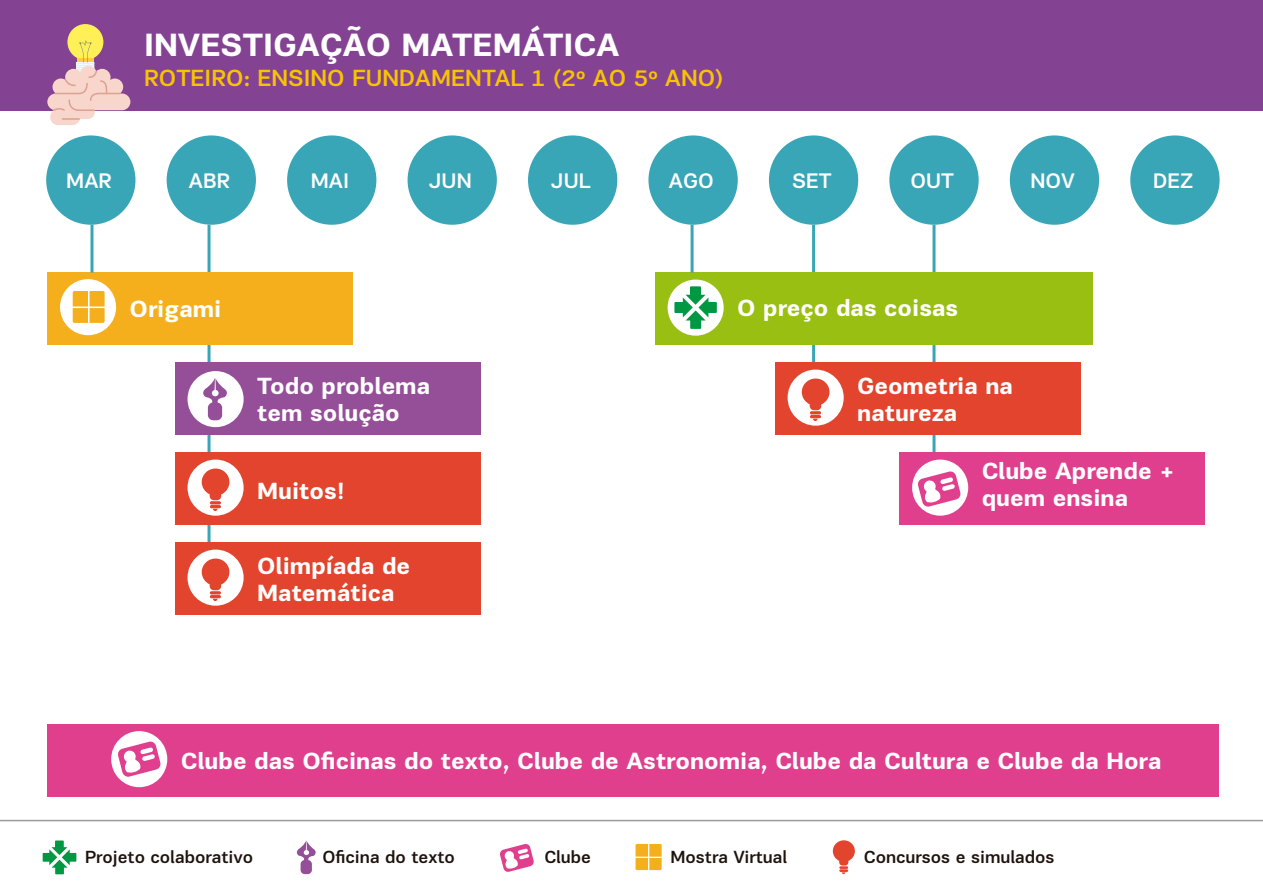
<style>
.page{position:relative;width:1263px;height:893px;background:#fff}
.page>*{position:absolute;margin:0;border:0;box-sizing:border-box;transform-origin:0 0}
.t1{font:700 33px "PF Encore Sans Pro";color:#fff}
.t2{font:700 24px/27px "PF Encore Sans Pro";color:#fff}
.t3{font:500 24px "PF Encore Sans Pro";color:#f9c304}
.t4{font:500 21.6px "PF Encore Sans Pro";color:#fff}
.t5{font:500 18px "PF Encore Sans Pro";color:#1e120d}
</style>
<div class="page">
<hr style="left:207px;top:225px;width:3px;height:333px;background:#39a6b8">
<hr style="left:932px;top:225px;width:3px;height:228px;background:#39a6b8">
<hr style="left:812px;top:225px;width:3px;height:138px;background:#39a6b8">
<svg style="left:175px;top:363px;width:305px;height:72px;background:#9e5ea1"></svg>
<svg style="left:47px;top:272px;width:306px;height:72px;background:#f5b42c"></svg>
<div style="left:0;top:0;width:1263px;height:110px;background:#844292"></div>
<div style="left:67px;top:24px;width:36px;height:36px;background:#fff058;border-radius:50%"></div>
<svg style="left:47px;top:40px;width:83px;height:85px"></svg>
<hr style="left:0;top:820px;width:1263px;height:1px;background:#9a9a9a">
<svg style="left:43px;top:840px;width:33px;height:34px"></svg>
<svg style="left:833px;top:840px;width:22px;height:34px"></svg>
<svg style="left:296px;top:840px;width:20px;height:34px"></svg>
<svg style="left:500px;top:844px;width:34px;height:28px"></svg>
<svg style="left:635px;top:844px;width:27px;height:26px"></svg>
<div style="left:47px;top:724px;width:1171px;height:72px;background:#e03f8e"></div>
<div style="left:111px;top:731px;width:56px;height:56px;background:#fff;border-radius:50%"></div>
<svg style="left:117px;top:741px;width:44px;height:36px"></svg>
<div style="left:46px;top:135px;width:89px;height:90px;background:#39a6b8;border-radius:50%"></div>
<div style="left:167px;top:135px;width:89px;height:90px;background:#39a6b8;border-radius:50%"></div>
<div style="left:287px;top:135px;width:89px;height:90px;background:#39a6b8;border-radius:50%"></div>
<div style="left:408px;top:135px;width:89px;height:90px;background:#39a6b8;border-radius:50%"></div>
<div style="left:528px;top:135px;width:89px;height:90px;background:#39a6b8;border-radius:50%"></div>
<div style="left:648px;top:135px;width:90px;height:90px;background:#39a6b8;border-radius:50%"></div>
<div style="left:769px;top:135px;width:89px;height:90px;background:#39a6b8;border-radius:50%"></div>
<div style="left:889px;top:135px;width:90px;height:90px;background:#39a6b8;border-radius:50%"></div>
<div style="left:1010px;top:135px;width:89px;height:90px;background:#39a6b8;border-radius:50%"></div>
<div style="left:1130px;top:135px;width:89px;height:90px;background:#39a6b8;border-radius:50%"></div>
<svg style="left:655px;top:272px;width:437px;height:72px;background:#99c11f"></svg>
<hr style="left:90px;top:225px;width:3px;height:48px;background:#39a6b8">
<svg style="left:899px;top:453px;width:306px;height:72px;background:#e24d96"></svg>
<hr style="left:690px;top:225px;width:3px;height:48px;background:#39a6b8">
<svg style="left:775px;top:363px;width:305px;height:72px;background:#e5523d"></svg>
<svg style="left:175px;top:453px;width:305px;height:72px;background:#e5523d"></svg>
<svg style="left:175px;top:543px;width:305px;height:72px;background:#e5523d"></svg>
<h1 class="t1" style="left:144px;top:24px;width:477px">INVESTIGAÇÃO MATEMÁTICA</h1>
<p class="t3" style="left:144px;top:63px;width:580px">ROTEIRO: ENSINO FUNDAMENTAL 1 (2º AO 5º ANO)</p>
<p class="t4" style="left:66px;top:167px;width:47px">MAR</p>
<p class="t4" style="left:189px;top:167px;width:43px">ABR</p>
<p class="t4" style="left:311px;top:167px;width:40px">MAI</p>
<p class="t4" style="left:429px;top:167px;width:44px">JUN</p>
<p class="t4" style="left:551px;top:167px;width:41px">JUL</p>
<p class="t4" style="left:669px;top:167px;width:46px">AGO</p>
<p class="t4" style="left:792px;top:167px;width:41px">SET</p>
<p class="t4" style="left:910px;top:167px;width:45px">OUT</p>
<p class="t4" style="left:1030px;top:167px;width:46px">NOV</p>
<p class="t4" style="left:1153px;top:167px;width:42px">DEZ</p>
<p class="t2" style="left:130px;top:295px;width:93px">Origami</p>
<p class="t2" style="left:257px;top:372px;width:175px">Todo problema tem solução</p>
<p class="t2" style="left:737px;top:294px;width:223px">O preço das coisas</p>
<p class="t2" style="left:857px;top:372px;width:157px">Geometria na natureza</p>
<p class="t2" style="left:982px;top:458px;width:195px">Clube Aprende +</p>
<p class="t2" style="left:257px;top:477px;width:89px">Muitos!</p>
<p class="t2" style="left:982px;top:485px;width:148px">quem ensina</p>
<p class="t2" style="left:257px;top:552px;width:155px">Olimpíada de<br>Matemática</p>
<p class="t2" style="left:181px;top:747px;width:982px">Clube das Oficinas do texto, Clube de Astronomia, Clube da Cultura e Clube da Hora</p>
<p class="t5" style="left:85px;top:846px;width:169px">Projeto colaborativo</p>
<p class="t5" style="left:322px;top:846px;width:134px">Oficina do texto</p>
<p class="t5" style="left:544px;top:846px;width:48px">Clube</p>
<p class="t5" style="left:670px;top:846px;width:118px">Mostra Virtual</p>
<p class="t5" style="left:864px;top:846px;width:192px">Concursos e simulados</p>
</div>
